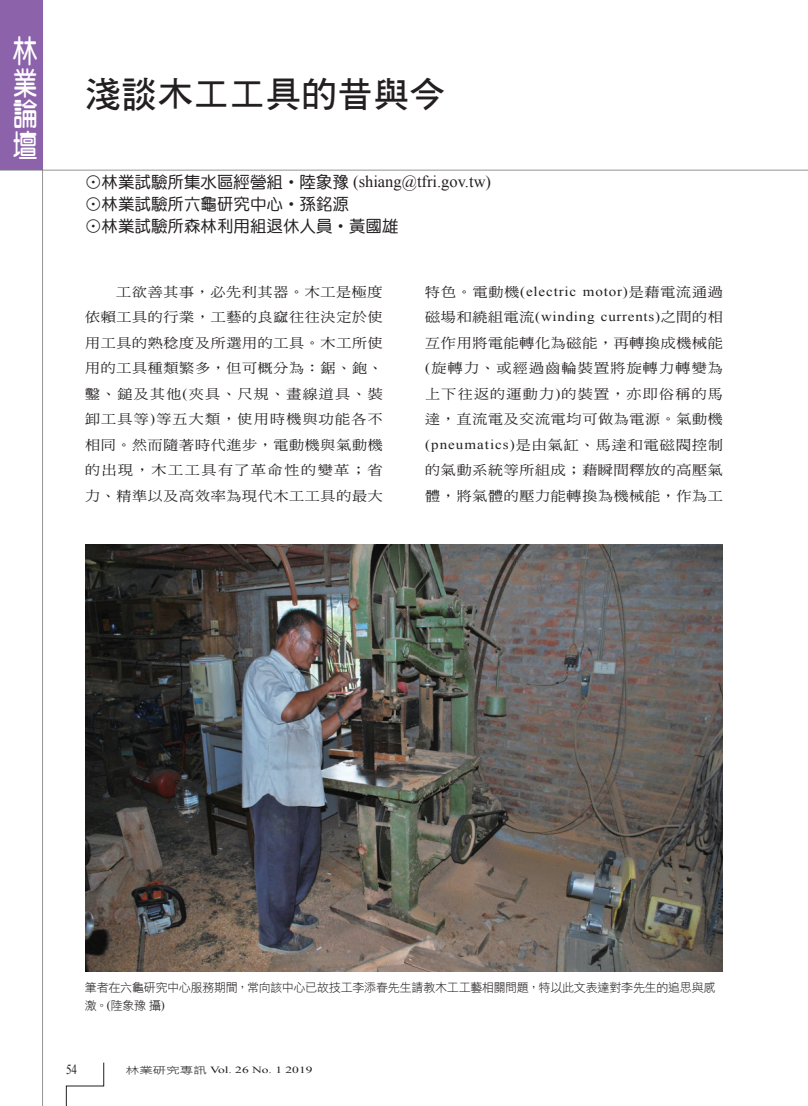
<style>
.page{position:relative;width:808px;height:1106px;background:#fff}
.page>*{position:absolute;margin:0;border:0;box-sizing:border-box;transform-origin:0 0}
._03大標{font:36px "DF Hei W7 WINP BF";color:#231f20}
.t1{font:31.5px/31.5px "DF Yuan W7 WINP BF";color:#fff;text-align:justify;scale:.77 1}
._04作者{font:16.5px "Times New Roman";color:#231f20}
._04作者-2{font:16.5px "DF Yuan W5 WINP BF";color:#231f20}
.t2{font:13.8px "Times New Roman";color:#231f20;scale:.8 1}
._01內文{font:13.5px/25.5px "DF Ming W5 WINP BF";letter-spacing:.045em;color:#231f20;text-align:justify;scale:1.11 1}
._06圖說{font:12px/18px "DF Hei W3 WINP BF";letter-spacing:-.015em;color:#231f20}
.t3{font:9.45px "Times New Roman";color:#231f20;scale:1.43 1}
.s1{font-family:"DF Yuan W5 WINP BF"}
.s2{font-family:"Times New Roman"}
.s3{font-family:"DF Hei W3 WINP BF"}
</style>
<div class="page">
<hr style="left:0;top:170px;width:808px;height:1px;background:#6c6d70">
<hr style="left:42px;top:0;width:1px;height:1106px;background:#6c6d70">
<svg style="left:66px;top:1062px;width:38px;height:44px"></svg>
<div style="left:0;top:0;width:43px;height:170px;background:#8c62aa"></div>
<img style="left:85px;top:544px;width:638px;height:427px">
<h2 class="t1" style="left:13px;top:35px;width:32px">林業論壇</h2>
<p class="_03大標" style="left:85px;top:76px;width:361px">淺談木工工具的昔與今</p>
<p class="_04作者" style="left:85px;top:170px;width:407px"><span class="s1">⊙林業試驗所集水區經營組‧陸象豫</span> (shiang@tfri.gov.tw)</p>
<p class="_04作者-2" style="left:85px;top:196px;width:265px">⊙林業試驗所六龜研究中心‧孫銘源</p>
<p class="_04作者-2" style="left:85px;top:218px;width:315px">⊙林業試驗所森林利用組退休人員‧黃國雄</p>
<p class="_01內文" style="left:85px;top:279px;width:270px;text-indent:31px">工欲善其事，必先利其器。木工是極度依賴工具的行業，工藝的良窳往往決定於使用工具的熟稔度及所選用的工具。木工所使用的工具種類繁多，但可概分為：鋸、鉋、鑿、鎚及其他<span class="s2">(</span>夾具、尺規、畫線道具、裝卸工具等<span class="s2">)</span>等五大類，使用時機與功能各不相同。然而隨著時代進步，電動機與氣動機的出現，木工工具有了革命性的變革；省力、精準以及高效率為現代木工工具的最大</p>
<p class="_01內文" style="left:425px;top:279px;width:270px">特色。電動機<span class="s2">(electric motor)</span>是藉電流通過磁場和繞組電流<span class="s2">(winding currents)</span>之間的相互作用將電能轉化為磁能，再轉換成機械能<span class="s2">(</span>旋轉力、或經過齒輪裝置將旋轉力轉變為上下往返的運動力<span class="s2">)</span>的裝置，亦即俗稱的馬達，直流電及交流電均可做為電源。氣動機<span class="s2">(pneumatics)</span>是由氣缸、馬達和電磁閥控制的氣動系統等所組成；藉瞬間釋放的高壓氣體，將氣體的壓力能轉換為機械能，作為工</p>
<p class="_06圖說" style="left:85px;top:978px;width:632px">筆者在六龜研究中心服務期間，常向該中心已故技工李添春先生請教木工工藝相關問題，特以此文表達對李先生的追思與感激。<span class="s2">(</span>陸象豫攝<span class="s2">)</span></p>
<p class="t2" style="left:66px;top:1060px;width:15px">54</p>
<p class="t3" style="left:126px;top:1063px;width:132px"><span class="s3">林業研究專訊</span> Vol. 26 No. 1 2019</p>
</div>
